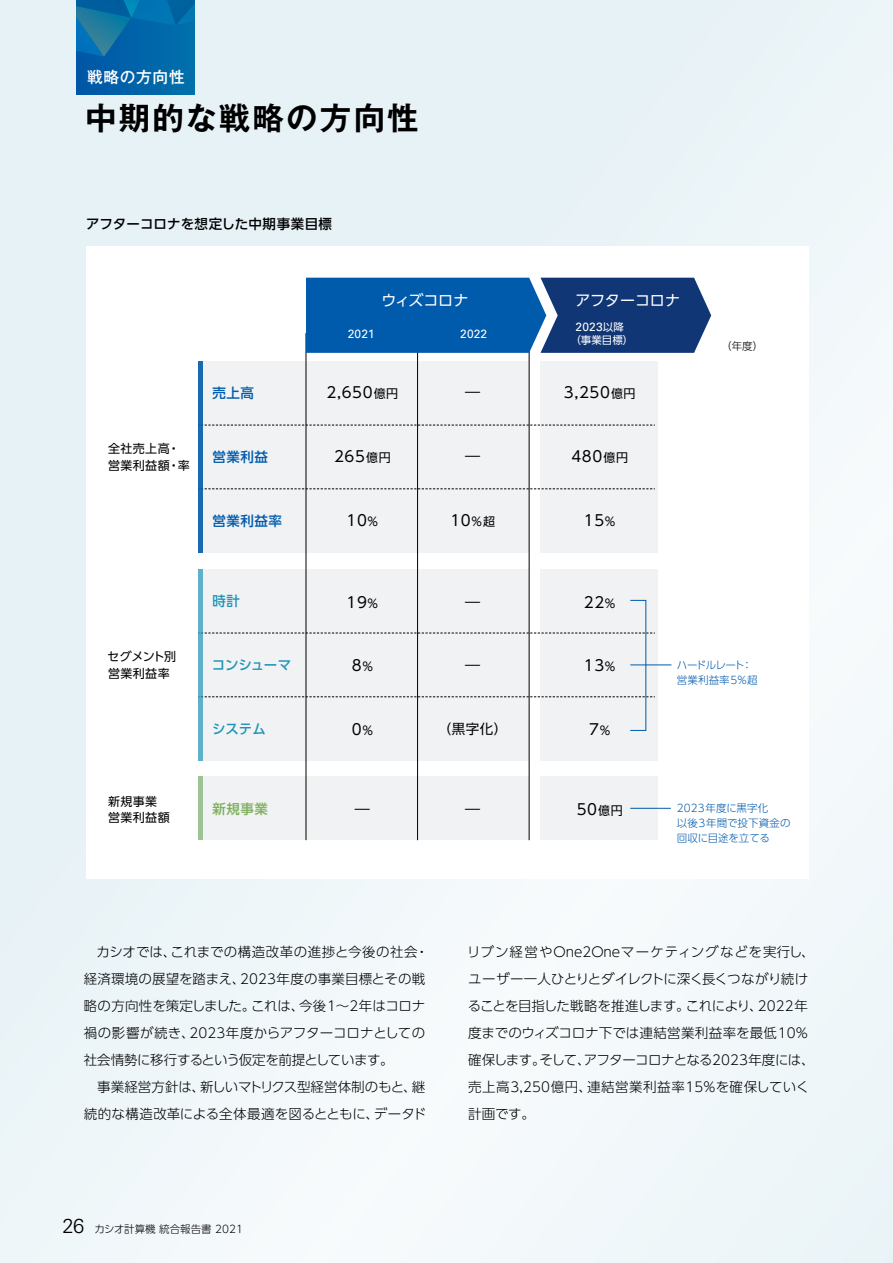
<style>
.page{position:relative;width:893px;height:1263px;background:#eef6f9}
.page>*{position:absolute;margin:0;border:0;box-sizing:border-box;transform-origin:0 0}
.t1{font:700 31.5px "Gothic MB101 Pro De";letter-spacing:.07em;color:#000}
.t2{font:500 15.75px "Gothic MB101 Pro";letter-spacing:.04em;color:#fff}
.t3{font:15px "UD Shin Go Pro";letter-spacing:.04em;color:#000}
.t4{font:15px "UD Shin Go Pro";letter-spacing:-.01em;color:#fff}
.t5{font:300 13.5px/27px "UD Shin Go Pro";color:#000}
.t6{font:500 13.5px "UD Shin Go Pro";letter-spacing:.02em;color:#000}
.t7{font:500 13.5px "UD Shin Go Pro";letter-spacing:.04em;color:#005bac}
.t8{font:500 13.5px "UD Shin Go Pro";letter-spacing:-.005em;color:#2094b7}
.t9{font:13.5px "UD Shin Go Pro";color:#000}
.t10{font:500 13.5px "UD Shin Go Pro";color:#7db05d}
.t11{font:12px/16.5px "UD Shin Go Pro";letter-spacing:.035em;color:#000}
.t12{font:12px "Univers LT Std";letter-spacing:.01em;color:#fff}
.t13{font:12px/16.5px "UD Shin Go Pro";letter-spacing:-.005em;color:#000}
.t14{font:300 10.5px/15px "UD Shin Go Pro";letter-spacing:.01em;color:#005bac}
.t15{font:300 10.5px "UD Shin Go Pro";color:#000}
.t16{font:300 10.5px/15px "UD Shin Go Pro";letter-spacing:-.01em;color:#005bac}
.t17{font:10.5px "UD Shin Go Pro";color:#fff}
.s1{font-family:"UD Shin Go Pro";font-size:10.5px}
.s2{font-size:12px}
.s3{font-family:"Univers LT Std";font-size:20.25px}
</style>
<div class="page">
<div style="left:86px;top:246px;width:723px;height:632px;background:#fff"></div>
<div style="left:198px;top:361px;width:331px;height:191px;background:#f1f2f3"></div>
<div style="left:198px;top:569px;width:331px;height:191px;background:#f1f2f3"></div>
<div style="left:198px;top:776px;width:331px;height:64px;background:#f1f2f3"></div>
<div style="left:540px;top:361px;width:118px;height:191px;background:#f1f2f3"></div>
<div style="left:540px;top:569px;width:118px;height:191px;background:#f1f2f3"></div>
<div style="left:540px;top:776px;width:118px;height:64px;background:#f1f2f3"></div>
<svg style="left:203px;top:425px;width:452px;height:1px"></svg>
<svg style="left:203px;top:633px;width:452px;height:1px"></svg>
<svg style="left:203px;top:696px;width:452px;height:1px"></svg>
<svg style="left:203px;top:489px;width:452px;height:1px"></svg>
<div style="left:198px;top:569px;width:5px;height:191px;background:#5fb0c9"></div>
<div style="left:198px;top:361px;width:5px;height:191px;background:#186ab3"></div>
<div style="left:198px;top:776px;width:5px;height:64px;background:#9dc394"></div>
<hr style="left:630px;top:665px;width:41px;height:1px;background:#005bac">
<hr style="left:630px;top:808px;width:41px;height:1px;background:#005bac">
<hr style="left:306px;top:333px;width:1px;height:507px;background:#000">
<hr style="left:417px;top:333px;width:1px;height:507px;background:#000">
<hr style="left:529px;top:333px;width:1px;height:507px;background:#000">
<svg style="left:306px;top:278px;width:405px;height:75px;background:#12559b"></svg>
<div style="left:76px;top:0;width:119px;height:95px;background:#0063a9"></div>
<svg style="left:76px;top:0;width:119px;height:57px"></svg>
<p class="t2" style="left:87px;top:64px;width:99px">戦略の方向性</p>
<h1 class="t1" style="left:85px;top:92px;width:335px">中期的な戦略の方向性</h1>
<p class="t6" style="left:86px;top:213px;width:247px">アフターコロナを想定した中期事業目標</p>
<p class="t4" style="left:381px;top:288px;width:89px">ウィズコロナ</p>
<p class="t4" style="left:576px;top:288px;width:106px">アフターコロナ</p>
<p class="t12" style="left:348px;top:327px;width:29px">2021</p>
<p class="t12" style="left:460px;top:327px;width:29px">2022</p>
<p class="t12" style="left:576px;top:320px;width:50px">2023<span class="s1">以降</span></p>
<p class="t17" style="left:570px;top:331px;width:64px">（事業目標）</p>
<p class="t11" style="left:108px;top:440px;width:83px">全社売上高・営業利益額・率</p>
<p class="t7" style="left:212px;top:382px;width:43px">売上高</p>
<p class="t7" style="left:212px;top:446px;width:57px">営業利益</p>
<p class="t7" style="left:212px;top:510px;width:71px">営業利益率</p>
<p class="t8" style="left:212px;top:590px;width:29px">時計</p>
<p class="t3" style="left:327px;top:380px;width:73px">2,650<span class="s2">億円</span></p>
<p class="t3" style="left:334px;top:444px;width:58px">265<span class="s2">億円</span></p>
<p class="t3" style="left:347px;top:508px;width:33px">10<span class="s2">%</span></p>
<p class="t3" style="left:347px;top:590px;width:33px">19<span class="s2">%</span></p>
<p class="t3" style="left:465px;top:380px;width:16px">―</p>
<p class="t3" style="left:465px;top:444px;width:16px">―</p>
<p class="t3" style="left:450px;top:508px;width:46px">10<span class="s2">%超</span></p>
<p class="t3" style="left:465px;top:590px;width:16px">―</p>
<p class="t3" style="left:564px;top:380px;width:73px">3,250<span class="s2">億円</span></p>
<p class="t3" style="left:571px;top:444px;width:58px">480<span class="s2">億円</span></p>
<p class="t3" style="left:584px;top:508px;width:33px">15<span class="s2">%</span></p>
<p class="t3" style="left:584px;top:590px;width:33px">22<span class="s2">%</span></p>
<p class="t15" style="left:721px;top:337px;width:43px">（年度）</p>
<p class="t13" style="left:108px;top:648px;width:70px">セグメント別営業利益率</p>
<p class="t11" style="left:108px;top:793px;width:63px">新規事業営業利益額</p>
<p class="t8" style="left:212px;top:654px;width:81px">コンシューマ</p>
<p class="t8" style="left:212px;top:718px;width:55px">システム</p>
<p class="t10" style="left:212px;top:797px;width:57px">新規事業</p>
<p class="t3" style="left:352px;top:653px;width:23px">8<span class="s2">%</span></p>
<p class="t3" style="left:352px;top:717px;width:23px">0<span class="s2">%</span></p>
<p class="t3" style="left:465px;top:653px;width:16px">―</p>
<p class="t9" style="left:438px;top:718px;width:71px">（黒字化）</p>
<p class="t3" style="left:584px;top:653px;width:33px">13<span class="s2">%</span></p>
<p class="t3" style="left:589px;top:717px;width:23px">7<span class="s2">%</span></p>
<p class="t3" style="left:355px;top:797px;width:16px">―</p>
<p class="t3" style="left:465px;top:797px;width:16px">―</p>
<p class="t3" style="left:577px;top:797px;width:48px">50<span class="s2">億円</span></p>
<p class="t16" style="left:677px;top:657px;width:83px">ハードルレート：営業利益率5%超</p>
<p class="t14" style="left:677px;top:800px;width:115px">2023年度に黒字化<br>以後3年間で投下資金の回収に目途を立てる</p>
<p class="t5" style="left:84px;top:938px;width:346px;text-indent:13px">カシオでは、これまでの構造改革の進捗と今後の社会・経済環境の展望を踏まえ、2023年度の事業目標とその戦略の方向性を策定しました。これは、今後1～2年はコロナ禍の影響が続き、2023年度からアフターコロナとしての社会情勢に移行するという仮定を前提としています。</p>
<p class="t5" style="left:84px;top:1073px;width:344px;text-align:right">事業経営方針は、新しいマトリクス型経営体制のもと、継続的な構造改革による全体最適を図るとともに、データド</p>
<p class="t15" style="left:62px;top:1221px;width:193px"><span class="s3">26</span>　カシオ計算機 統合報告書 2021　</p>
<p class="t5" style="left:467px;top:938px;width:349px">リブン経営やOne2Oneマーケティングなどを実行し、ユーザー一人ひとりとダイレクトに深く長くつながり続けることを目指した戦略を推進します。これにより、2022年度までのウィズコロナ下では連結営業利益率を最低10％確保します。そして、アフターコロナとなる2023年度には、売上高3,250億円、連結営業利益率15%を確保していく計画です。</p>
</div>
